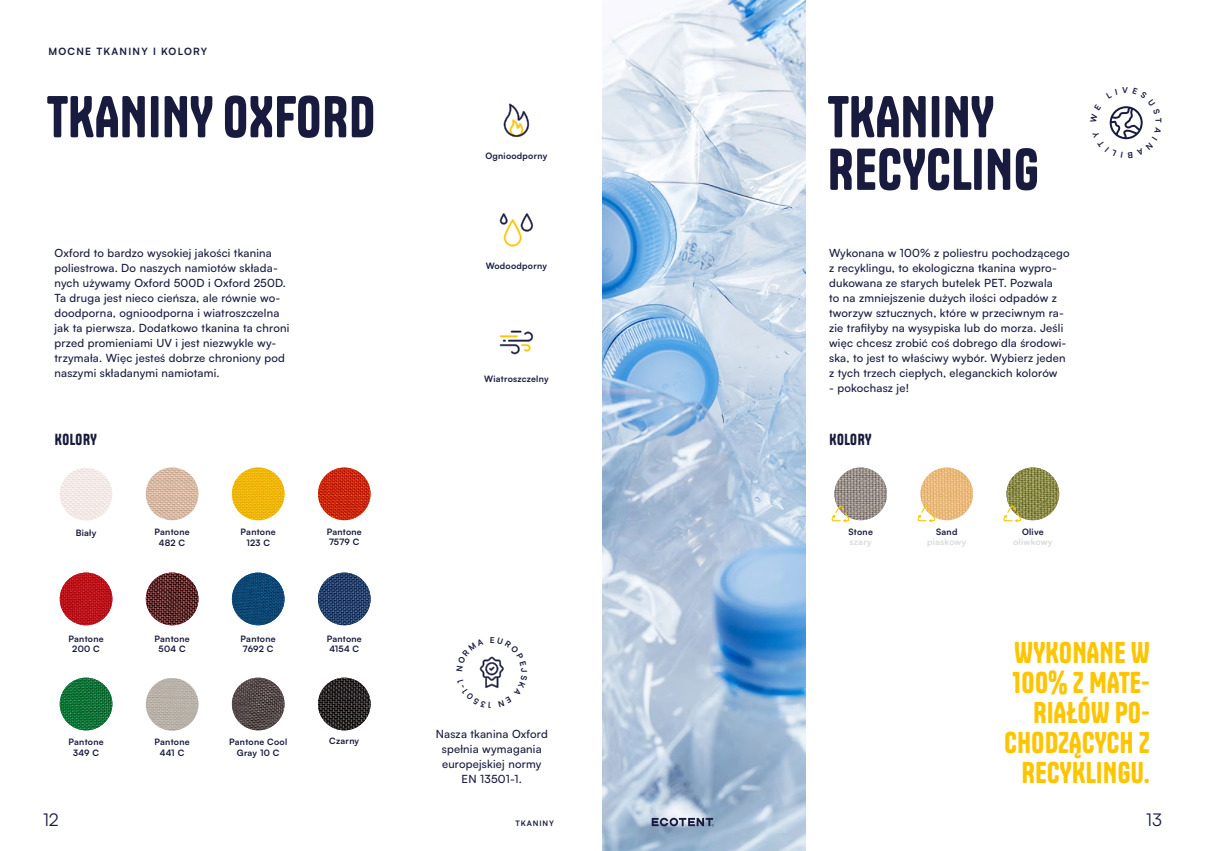
<style>
.page{position:relative;width:1205px;height:851px;background:#fff}
.page>*{position:absolute;margin:0;border:0;box-sizing:border-box;transform-origin:0 0}
.t1{font:55px/52.5px "Tanker";letter-spacing:.02em;color:#181b3e}
.t2{font:28.12px/30px "Tanker";letter-spacing:.015em;color:#fdc500;text-align:right}
.t3{font:17.5px "Satoshi";color:#181b3e}
.t4{font:15px "Tanker";letter-spacing:.035em;color:#181b3e}
.t5{font:500 11.25px/15px "Satoshi";letter-spacing:.02em;color:#181b3e}
.t6{font:700 10px "Satoshi";letter-spacing:.125em;color:#181b3e}
.t7{font:700 8.75px/10.5px "Satoshi";letter-spacing:.03em;color:#181b3e;text-align:center}
.t8{font:700 8.75px "Satoshi";letter-spacing:.03em;color:#d9dada}
.t9{font:700 7.5px "Satoshi";letter-spacing:.125em;color:#181b3e}
</style>
<div class="page">
<svg style="left:504px;top:104px;width:25px;height:33px"></svg>
<svg style="left:500px;top:213px;width:33px;height:33px"></svg>
<svg style="left:500px;top:330px;width:33px;height:24px"></svg>
<img style="left:834px;top:467px;width:53px;height:53px;border-radius:26px">
<img style="left:920px;top:467px;width:53px;height:53px;border-radius:26px">
<img style="left:1006px;top:467px;width:53px;height:53px;border-radius:26px">
<img style="left:602px;top:0;width:203px;height:850px">
<svg style="left:652px;top:817px;width:62px;height:9px"></svg>
<svg style="left:831px;top:505px;width:18px;height:17px"></svg>
<svg style="left:917px;top:505px;width:18px;height:17px"></svg>
<svg style="left:1003px;top:505px;width:18px;height:17px"></svg>
<img style="left:60px;top:468px;width:52px;height:52px;border-radius:26px">
<img style="left:232px;top:677px;width:52px;height:53px;border-radius:26px">
<img style="left:232px;top:572px;width:52px;height:53px;border-radius:26px">
<img style="left:232px;top:467px;width:52px;height:53px;border-radius:26px">
<img style="left:146px;top:467px;width:52px;height:53px;border-radius:26px">
<img style="left:146px;top:572px;width:52px;height:53px;border-radius:26px">
<img style="left:60px;top:677px;width:52px;height:53px;border-radius:26px">
<img style="left:318px;top:677px;width:53px;height:53px;border-radius:26px">
<img style="left:318px;top:572px;width:53px;height:53px;border-radius:26px">
<img style="left:318px;top:467px;width:53px;height:53px;border-radius:26px">
<img style="left:146px;top:678px;width:52px;height:52px;border-radius:26px">
<img style="left:60px;top:572px;width:52px;height:53px;border-radius:26px">
<svg style="left:1109px;top:106px;width:34px;height:34px"></svg>
<svg style="left:479px;top:656px;width:25px;height:32px"></svg>
<p class="t6" style="left:48px;top:44px;width:160px">MOCNE TKANINY I KOLORY</p>
<h1 class="t1" style="left:47px;top:91px;width:329px">TKANINY OXFORD</h1>
<p class="t5" style="left:54px;top:245px;width:236px">Oxford to bardzo wysokiej jakości tkanina poliestrowa. Do naszych namiotów składa&shy;nych używamy Oxford 500D i Oxford 250D.<br>Ta druga jest nieco cieńsza, ale równie wo&shy;doodporna, ognioodporna i wiatroszczelna jak ta pierwsza. Dodatkowo tkanina ta chroni przed promieniami UV i jest niezwykle wy&shy;trzymała. Więc jesteś dobrze chroniony pod naszymi składanymi namiotami.</p>
<h3 class="t4" style="left:55px;top:430px;width:44px">KOLORY</h3>
<p class="t7" style="left:76px;top:527px;width:22px">Biały</p>
<p class="t7" style="left:155px;top:526px;width:37px">Pantone<br>482 C</p>
<p class="t7" style="left:241px;top:526px;width:37px">Pantone<br>123 C</p>
<p class="t7" style="left:327px;top:525px;width:37px;text-align:left">Pantone<br>7579 C</p>
<p class="t7" style="left:68px;top:632px;width:37px">Pantone<br>200 C</p>
<p class="t7" style="left:155px;top:632px;width:37px">Pantone<br>504 C</p>
<p class="t7" style="left:241px;top:632px;width:37px;text-align:left">Pantone<br>7692 C</p>
<p class="t7" style="left:327px;top:632px;width:37px;text-align:left">Pantone<br>4154 C</p>
<p class="t7" style="left:68px;top:736px;width:37px">Pantone<br>349 C</p>
<p class="t7" style="left:329px;top:735px;width:32px">Czarny</p>
<p class="t7" style="left:229px;top:736px;width:60px">Pantone Cool<br>Gray 10 C</p>
<p class="t7" style="left:155px;top:736px;width:37px">Pantone<br>441 C</p>
<p class="t7" style="left:485px;top:150px;width:64px">Ognioodporny</p>
<p class="t7" style="left:486px;top:260px;width:63px">Wodoodporny</p>
<p class="t7" style="left:484px;top:372px;width:66px">Wiatroszczelny</p>
<p class="t5" style="left:436px;top:725px;width:114px;text-align:center">Nasza tkanina Oxford spełnia wymagania europejskiej normy<br>EN 13501-1.</p>
<h1 class="t1" style="left:828px;top:91px;width:212px">TKANINY<br>RECYCLING</h1>
<p class="t5" style="left:829px;top:245px;width:242px">Wykonana w 100% z poliestru pochodzącego z recyklingu, to ekologiczna tkanina wypro&shy;dukowana ze starych butelek PET. Pozwala<br>to na zmniejszenie dużych ilości odpadów z tworzyw sztucznych, które w przeciwnym ra&shy;zie trafiłyby na wysypiska lub do morza. Jeśli więc chcesz zrobić coś dobrego dla środowi&shy;ska, to jest to właściwy wybór. Wybierz jeden z tych trzech ciepłych, eleganckich kolorów</p>
<p class="t5" style="left:829px;top:380px;width:81px">- pokochasz je!</p>
<h3 class="t4" style="left:829px;top:430px;width:44px">KOLORY</h3>
<p class="t7" style="left:848px;top:526px;width:26px">Stone</p>
<p class="t8" style="left:849px;top:535px;width:24px">szary</p>
<p class="t7" style="left:936px;top:526px;width:23px">Sand</p>
<p class="t8" style="left:927px;top:535px;width:41px">piaskowy</p>
<p class="t7" style="left:1022px;top:526px;width:23px">Olive</p>
<p class="t8" style="left:1013px;top:535px;width:41px">oliwkowy</p>
<h2 class="t2" style="left:1004px;top:637px;width:146px">WYKONANE W<br>100% Z MATE-<br>RIAŁÓW PO-<br>CHODZĄCYCH Z<br>RECYKLINGU.</h2>
<h3 class="t3" style="left:43px;top:808px;width:17px">12</h3>
<p class="t9" style="left:515px;top:818px;width:40px">TKANINY</p>
<h3 class="t3" style="left:1146px;top:808px;width:17px">13</h3>
</div>
